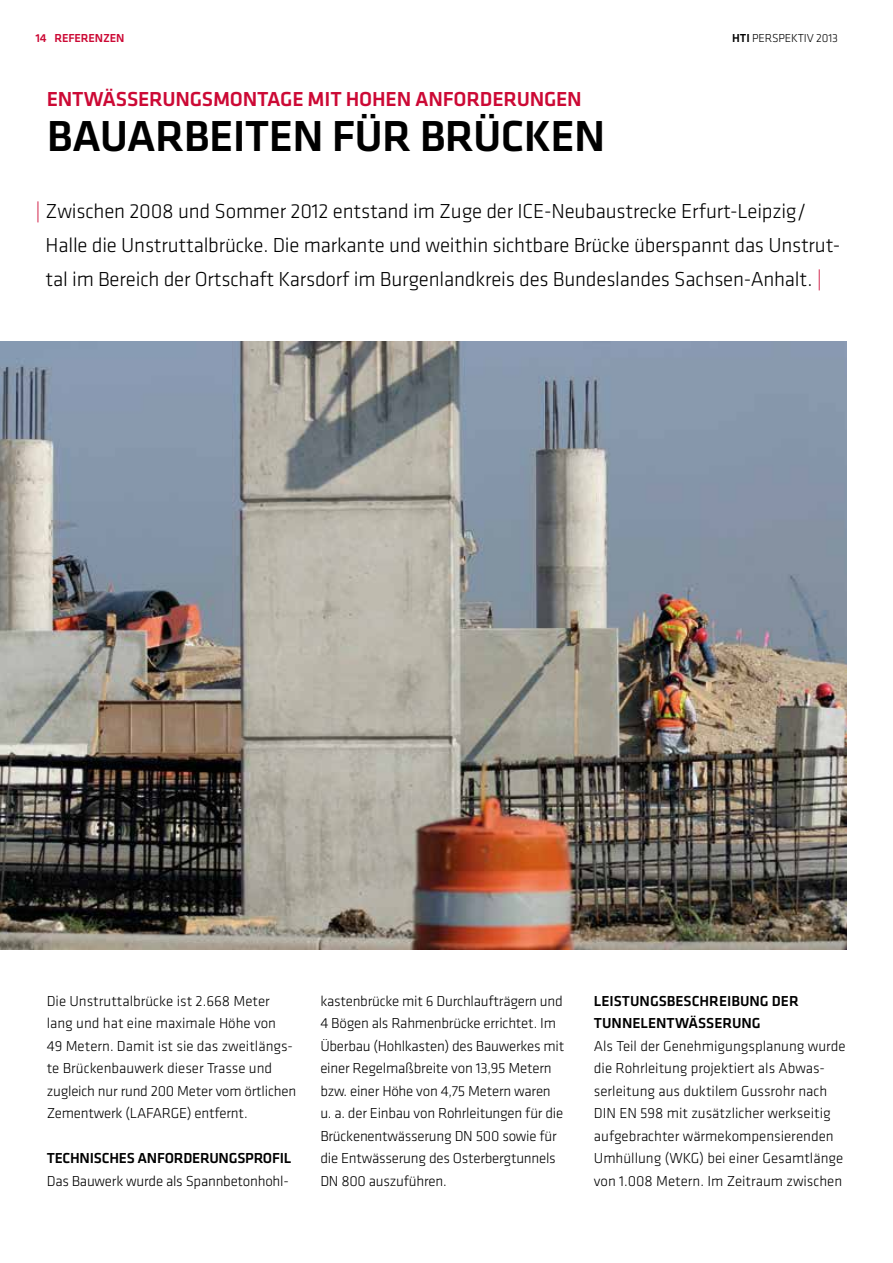
<style>
.page{position:relative;width:893px;height:1263px;background:#fff}
.page>*{position:absolute;margin:0;border:0;box-sizing:border-box;transform-origin:0 0}
.t1{font:500 45px "GC Klavika";letter-spacing:-.015em;color:#000}
.t2{font:300 21px/33.8px "GC Klavika";letter-spacing:-.01em;color:#000}
.t3{font:500 21px "GC Klavika";letter-spacing:-.01em;color:#cc0935}
.t4{font:300 15px/22.5px "GC Klavika";letter-spacing:-.015em;color:#000}
.t5{font:500 15px/22.5px "GC Klavika";color:#000}
.t6{font:300 12px "GC Klavika";letter-spacing:-.01em;color:#000}
.t7{font:500 12px "GC Klavika";letter-spacing:-.01em;color:#cc0935}
.s1{font-weight:500}
.s2{color:#cc0935}
</style>
<div class="page">
<img style="left:0;top:342px;width:846px;height:607px">
<p class="t7" style="left:36px;top:30px;width:91px">14 REFERENZEN</p>
<p class="t6" style="left:732px;top:31px;width:107px"><span class="s1">HTI</span> PERSPEKTIV 2013</p>
<h2 class="t3" style="left:47px;top:85px;width:537px">ENTWÄSSERUNGSMONTAGE MIT HOHEN ANFORDERUNGEN</h2>
<h1 class="t1" style="left:47px;top:105px;width:54px">BAUAR</h1>
<h1 class="t1" style="left:184px;top:105px;width:48px">BEITEN</h1>
<h1 class="t1" style="left:332px;top:105px;width:27px">FÜR</h1>
<h1 class="t1" style="left:420px;top:105px;width:156px">BRÜCKEN</h1>
<p class="t2" style="left:46px;top:194px;width:796px;text-indent:-10px"><span class="s2">|</span> Zwischen 2008 und Sommer 2012 entstand im Zuge der ICE-Neubaustrecke Erfurt-Leipzig/<br>Halle die Unstruttalbrücke. Die markante und weithin sichtbare Brücke überspannt das Unstrut&shy;tal im Bereich der Ortschaft Karsdorf im Burgenlandkreis des Bundeslandes Sachsen-Anhalt. <span class="s2">|</span></p>
<p class="t4" style="left:47px;top:989px;width:251px">Die Unstruttalbrücke ist 2.668 Meter lang und hat eine maximale Höhe von<br>49 Metern. Damit ist sie das zweitlängs&shy;te Brückenbauwerk dieser Trasse und zugleich nur rund 200 Meter vom örtlichen Zementwerk (LAFARGE) entfernt.</p>
<p class="t5" style="left:47px;top:1147px;width:246px">TECHNISCHES ANFORDERUNGSPROFIL</p>
<p class="t4" style="left:47px;top:1169px;width:244px">Das Bauwerk wurde als Spannbetonhohl-</p>
<p class="t4" style="left:320px;top:989px;width:246px">kastenbrücke mit 6 Durchlaufträgern und 4 Bögen als Rahmenbrücke errichtet. Im Überbau (Hohlkasten) des Bauwerkes mit einer Regelmaßbreite von 13,95 Metern bzw. einer Höhe von 4,75 Metern waren u. a. der Einbau von Rohrleitungen für die Brückenentwässerung DN 500 sowie für die Entwässerung des Osterbergtunnels DN 800 auszuführen.</p>
<p class="t5" style="left:594px;top:989px;width:206px">LEISTUNGSBESCHREIBUNG DER<br>TUNNELENTWÄSSERUNG</p>
<p class="t4" style="left:594px;top:1034px;width:253px">Als Teil der Genehmigungsplanung wurde die Rohrleitung projektiert als Abwas&shy;serleitung aus duktilem Gussrohr nach DIN EN 598 mit zusätzlicher werkseitig aufgebrachter wärmekompensierenden Umhüllung (WKG) bei einer Gesamtlänge von 1.008 Metern. Im Zeitraum zwischen</p>
</div>
